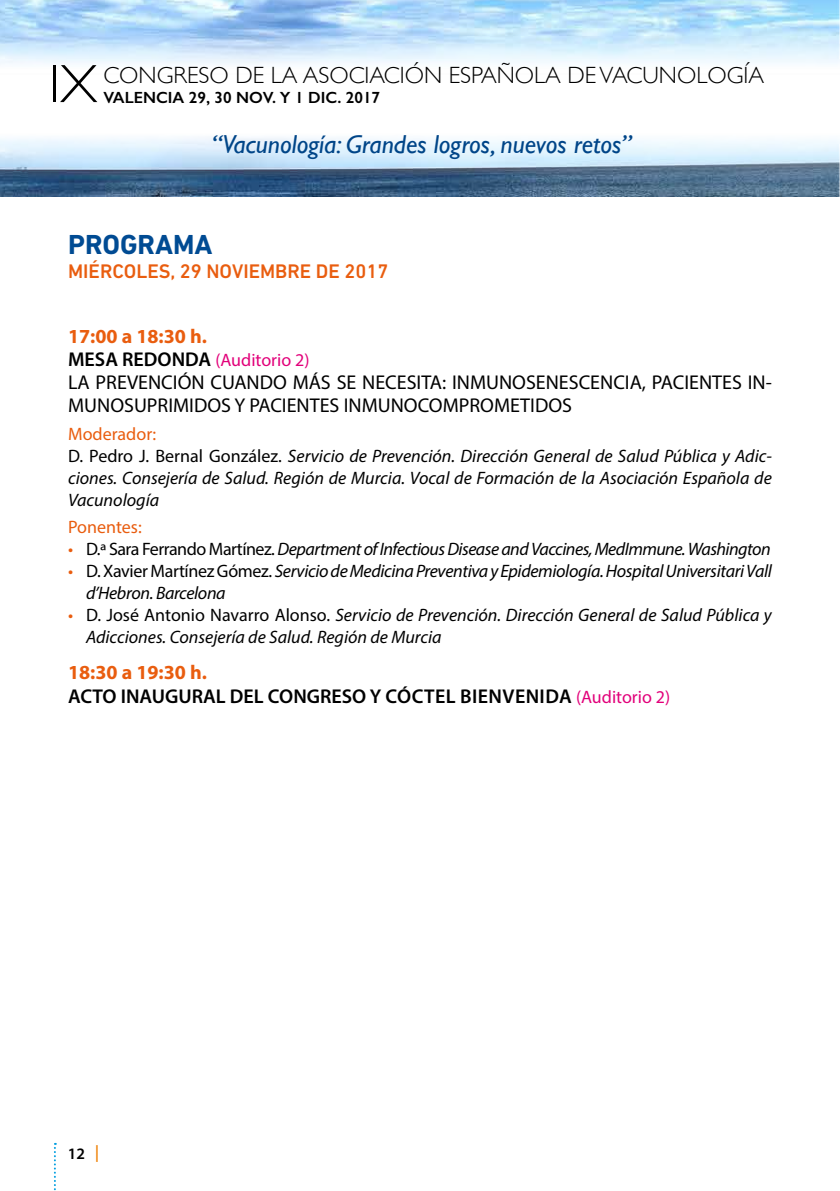
<style>
.page{position:relative;width:840px;height:1191px;background:#fff}
.page>*{position:absolute;margin:0;border:0;box-sizing:border-box;transform-origin:0 0}
.t1{font:300 54.2px "Gill Sans";color:#000}
.t2{font:700 28px "DIN Next LT Pro";color:#004b93}
.t3{font:italic 26px "Gill Sans";color:#004588}
.t4{font:300 23.4px "Gill Sans";color:#000}
.t5{font:20px/23px "Myriad Pro";color:#000}
.t6{font:600 20px "Myriad Pro";color:#000}
.t7{font:500 20px "DIN Next LT Pro";color:#e95d0f}
.t8{font:700 20px "Myriad Pro";color:#e95d0f}
.t9{font:italic 18px/22px "Myriad Pro";color:#000}
.t10{font:italic 18px/22px "Myriad Pro";letter-spacing:-.02em;color:#000}
.t11{font:italic 18px "Myriad Pro";letter-spacing:-.03em;color:#000}
.t12{font:18px "Myriad Pro";color:#e2007a}
.t13{font:18px "Myriad Pro";color:#e95d0f}
.t14{font:600 16.2px "Gill Sans";color:#000}
.t15{font:600 16px "Myriad Pro";color:#000}
.s1{font-weight:600;font-size:20px;color:#000}
.s2{font-style:normal;color:#e95d0f}
.s3{font-style:normal}
.s4{font-family:"Scene Std";font-weight:400;font-size:18px;color:#ee7f00}
</style>
<div class="page">
<img style="left:0;top:0;width:839px;height:197px">
<svg style="left:54px;top:1143px;width:2px;height:48px"></svg>
<h1 class="t1" style="left:49px;top:42px;width:50px">IX</h1>
<p class="t4" style="left:103px;top:57px;width:662px">CONGRESO DE LA ASOCIACIÓN ESPAÑOLA DE VACUNOLOGÍA</p>
<p class="t14" style="left:103px;top:87px;width:278px">VALENCIA 29, 30 NOV. Y 1 DIC. 2017</p>
<h3 class="t3" style="left:212px;top:129px;width:421px">“Vacunología: Grandes logros, nuevos retos”</h3>
<h2 class="t2" style="left:68px;top:228px;width:145px">PROGRAMA</h2>
<p class="t7" style="left:68px;top:259px;width:322px">MIÉRCOLES, 29 NOVIEMBRE DE 2017</p>
<p class="t8" style="left:68px;top:323px;width:140px">17:00 a 18:30 h.</p>
<p class="t12" style="left:68px;top:349px;width:243px"><span class="s1">MESA REDONDA</span> (Auditorio 2)</p>
<p class="t5" style="left:68px;top:370px;width:705px">LA PREVENCIÓN CUANDO MÁS SE NECESITA: INMUNOSENESCENCIA, PACIENTES IN-<br>MUNOSUPRIMIDOS Y PACIENTES INMUNOCOMPROMETIDOS</p>
<p class="t9" style="left:68px;top:422px;width:705px"><span class="s2">Moderador:<br></span><span class="s3">D. Pedro J. Bernal González.</span> Servicio de Prevención. Dirección General de Salud Pública y Adic&shy;ciones. Consejería de Salud. Región de Murcia. Vocal de Formación de la Asociación Española de Vacunología</p>
<p class="t13" style="left:68px;top:516px;width:75px">Ponentes:</p>
<p class="t11" style="left:68px;top:538px;width:703px"><span class="s2">•</span> <span class="s3">D.ª Sara Ferrando Martínez.</span> Department of Infectious Disease and Vaccines, MedImmune. Washington</p>
<p class="t10" style="left:86px;top:560px;width:687px;text-indent:-18px"><span class="s2">•</span> <span class="s3">D. Xavier Martínez Gómez.</span> Servicio de Medicina Preventiva y Epidemiología. Hospital Universitari Vall d’Hebron. Barcelona</p>
<p class="t9" style="left:86px;top:604px;width:687px;text-indent:-18px"><span class="s2">•</span> <span class="s3">D. José Antonio Navarro Alonso.</span> Servicio de Prevención. Dirección General de Salud Pública y<br>Adicciones. Consejería de Salud. Región de Murcia</p>
<p class="t8" style="left:68px;top:659px;width:140px">18:30 a 19:30 h.</p>
<p class="t6" style="left:68px;top:683px;width:342px">ACTO INAUGURAL DEL CONGRESO Y CÓCTEL</p>
<p class="t6" style="left:460px;top:683px;width:12px">BIENVENIDA</p>
<p class="t12" style="left:576px;top:685px;width:95px">(Auditorio 2)</p>
<p class="t15" style="left:68px;top:1143px;width:33px">12 <span class="s4">|</span></p>
</div>
